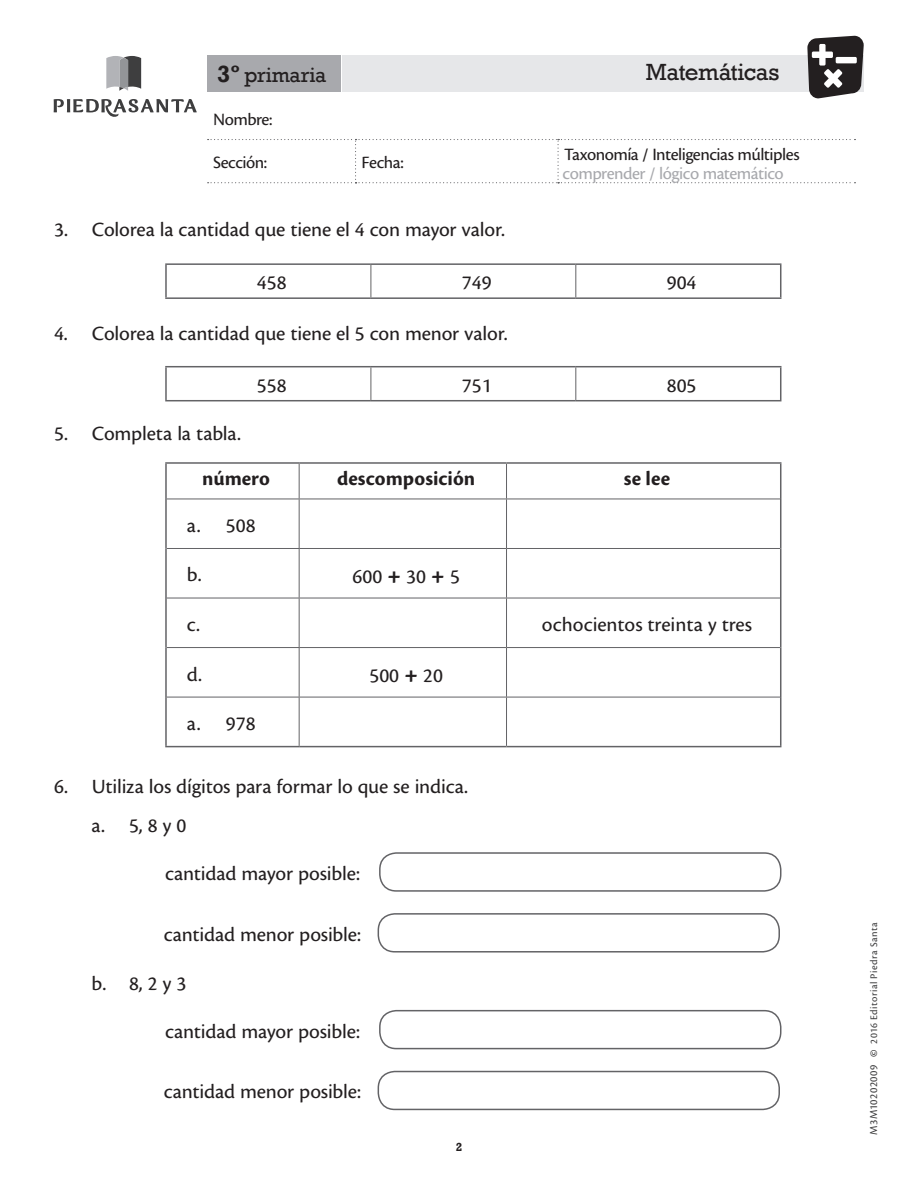
<style>
.page{position:relative;width:918px;height:1188px;background:#fff}
.page>*{position:absolute;margin:0;border:0;box-sizing:border-box;transform-origin:0 0}
.t1{font:24px "Rockwell";letter-spacing:-.015em;color:#231f20}
.Curso_NG{font:21px "Cronos Pro Capt";letter-spacing:-.01em;color:#231f20}
.t2{font:700 21px "Cronos Pro";letter-spacing:.005em;color:#231f20}
.t3{font:21px "Rockwell";letter-spacing:-.005em;color:#231f20}
.t4{font:18px "Cronos Pro Capt";letter-spacing:-.03em;color:#231f20}
.Nombre_alumno{font:18px "Cronos Pro Capt";letter-spacing:-.03em;color:#a8a9ad}
.No__pagina{font:700 12px "Rockwell";color:#231f20}
._2014_Editorial_Pie{font:11.25px "Cronos Pro Capt";letter-spacing:.035em;color:#3e3e3f}
._2014_Editorial_Pie-2{font:10.5px "Cronos Pro Capt";letter-spacing:.04em;color:#3e3e3f}
.s1{font-weight:700;font-size:24px}
.s2{font-family:"Cronos Pro";font-weight:700;font-size:24px}
.s3{font-family:"Cronos Pro";font-weight:700}
</style>
<div class="page">
<svg style="left:208px;top:139px;width:648px;height:44px"></svg>
<svg style="left:106px;top:56px;width:35px;height:35px"></svg>
<svg style="left:54px;top:99px;width:143px;height:18px"></svg>
<svg style="left:207px;top:36px;width:657px;height:62px"></svg>
<hr style="left:165px;top:263px;width:206px;height:2px;background:#636366">
<hr style="left:165px;top:265px;width:2px;height:32px;background:#636366">
<hr style="left:371px;top:263px;width:205px;height:2px;background:#636366">
<hr style="left:576px;top:263px;width:205px;height:2px;background:#636366">
<hr style="left:780px;top:265px;width:1px;height:32px;background:#636366">
<hr style="left:165px;top:297px;width:206px;height:2px;background:#636366">
<hr style="left:371px;top:297px;width:205px;height:2px;background:#636366">
<hr style="left:576px;top:297px;width:205px;height:2px;background:#636366">
<hr style="left:371px;top:265px;width:1px;height:32px;background:#636366">
<hr style="left:575px;top:265px;width:1px;height:32px;background:#636366">
<hr style="left:165px;top:366px;width:206px;height:1px;background:#636366">
<hr style="left:165px;top:367px;width:2px;height:33px;background:#636366">
<hr style="left:371px;top:366px;width:205px;height:1px;background:#636366">
<hr style="left:576px;top:366px;width:205px;height:1px;background:#636366">
<hr style="left:780px;top:367px;width:1px;height:33px;background:#636366">
<hr style="left:165px;top:400px;width:206px;height:1px;background:#636366">
<hr style="left:371px;top:400px;width:205px;height:1px;background:#636366">
<hr style="left:576px;top:400px;width:205px;height:1px;background:#636366">
<hr style="left:371px;top:367px;width:1px;height:33px;background:#636366">
<hr style="left:575px;top:367px;width:1px;height:33px;background:#636366">
<hr style="left:165px;top:462px;width:134px;height:2px;background:#636366">
<hr style="left:165px;top:464px;width:2px;height:35px;background:#636366">
<hr style="left:299px;top:462px;width:208px;height:2px;background:#636366">
<hr style="left:507px;top:462px;width:274px;height:2px;background:#636366">
<hr style="left:780px;top:464px;width:1px;height:35px;background:#636366">
<hr style="left:165px;top:499px;width:2px;height:49px;background:#636366">
<hr style="left:780px;top:499px;width:1px;height:49px;background:#636366">
<hr style="left:165px;top:548px;width:2px;height:50px;background:#636366">
<hr style="left:780px;top:548px;width:1px;height:50px;background:#636366">
<hr style="left:165px;top:598px;width:2px;height:50px;background:#636366">
<hr style="left:780px;top:598px;width:1px;height:50px;background:#636366">
<hr style="left:165px;top:648px;width:2px;height:49px;background:#636366">
<hr style="left:780px;top:648px;width:1px;height:49px;background:#636366">
<hr style="left:165px;top:697px;width:2px;height:49px;background:#636366">
<hr style="left:780px;top:697px;width:1px;height:49px;background:#636366">
<hr style="left:165px;top:746px;width:134px;height:1px;background:#636366">
<hr style="left:299px;top:746px;width:208px;height:1px;background:#636366">
<hr style="left:507px;top:746px;width:274px;height:1px;background:#636366">
<hr style="left:299px;top:464px;width:1px;height:35px;background:#636366">
<hr style="left:506px;top:464px;width:1px;height:35px;background:#636366">
<hr style="left:167px;top:499px;width:132px;height:1px;background:#636366">
<hr style="left:299px;top:499px;width:208px;height:1px;background:#636366">
<hr style="left:299px;top:499px;width:1px;height:49px;background:#636366">
<hr style="left:507px;top:499px;width:273px;height:1px;background:#636366">
<hr style="left:506px;top:499px;width:1px;height:49px;background:#636366">
<hr style="left:167px;top:548px;width:132px;height:1px;background:#636366">
<hr style="left:299px;top:548px;width:208px;height:1px;background:#636366">
<hr style="left:299px;top:549px;width:1px;height:49px;background:#636366">
<hr style="left:507px;top:548px;width:273px;height:1px;background:#636366">
<hr style="left:506px;top:549px;width:1px;height:49px;background:#636366">
<hr style="left:167px;top:598px;width:132px;height:1px;background:#636366">
<hr style="left:299px;top:598px;width:208px;height:1px;background:#636366">
<hr style="left:299px;top:598px;width:1px;height:49px;background:#636366">
<hr style="left:507px;top:598px;width:273px;height:1px;background:#636366">
<hr style="left:506px;top:598px;width:1px;height:49px;background:#636366">
<hr style="left:167px;top:647px;width:132px;height:1px;background:#636366">
<hr style="left:299px;top:647px;width:208px;height:1px;background:#636366">
<hr style="left:299px;top:648px;width:1px;height:49px;background:#636366">
<hr style="left:507px;top:647px;width:273px;height:1px;background:#636366">
<hr style="left:506px;top:648px;width:1px;height:49px;background:#636366">
<hr style="left:167px;top:697px;width:132px;height:1px;background:#636366">
<hr style="left:299px;top:697px;width:208px;height:1px;background:#636366">
<hr style="left:299px;top:697px;width:1px;height:49px;background:#636366">
<hr style="left:507px;top:697px;width:273px;height:1px;background:#636366">
<hr style="left:506px;top:697px;width:1px;height:49px;background:#636366">
<div style="left:379px;top:852px;width:402px;height:40px;border:2px solid #636366;border-radius:17px"></div>
<div style="left:379px;top:1010px;width:402px;height:39px;border:2px solid #636366;border-radius:17px"></div>
<div style="left:378px;top:913px;width:402px;height:40px;border:2px solid #636366;border-radius:17px"></div>
<div style="left:378px;top:1071px;width:402px;height:39px;border:2px solid #636366;border-radius:17px"></div>
<p class="t3" style="left:217px;top:63px;width:111px"><span class="s1">3º</span> primaria</p>
<p class="t1" style="left:646px;top:59px;width:135px">Matemáticas</p>
<p class="t4" style="left:213px;top:109px;width:61px">Nombre:</p>
<p class="t4" style="left:213px;top:152px;width:56px">Sección:</p>
<p class="t4" style="left:362px;top:152px;width:44px">Fecha:</p>
<p class="t4" style="left:564px;top:144px;width:237px">Taxonomía / Inteligencias múltiples</p>
<p class="Nombre_alumno" style="left:563px;top:163px;width:223px">comprender / lógico matemático</p>
<p class="Curso_NG" style="left:54px;top:217px;width:453px">3. Colorea la cantidad que tiene el 4 con mayor valor.</p>
<p class="Curso_NG" style="left:257px;top:271px;width:31px">458</p>
<p class="Curso_NG" style="left:462px;top:271px;width:31px">749</p>
<p class="Curso_NG" style="left:667px;top:271px;width:31px">904</p>
<p class="Curso_NG" style="left:54px;top:322px;width:455px">4. Colorea la cantidad que tiene el 5 con menor valor.</p>
<p class="Curso_NG" style="left:54px;top:421px;width:189px">5. Completa la tabla.</p>
<p class="Curso_NG" style="left:257px;top:373px;width:31px">558</p>
<p class="Curso_NG" style="left:462px;top:373px;width:31px">751</p>
<p class="Curso_NG" style="left:667px;top:373px;width:31px">805</p>
<p class="t2" style="left:202px;top:467px;width:69px">número</p>
<p class="t2" style="left:337px;top:467px;width:140px">descomposición</p>
<p class="t2" style="left:624px;top:467px;width:48px">se lee</p>
<p class="Curso_NG" style="left:187px;top:513px;width:70px">a. 508</p>
<p class="Curso_NG" style="left:187px;top:563px;width:16px">b.</p>
<p class="Curso_NG" style="left:353px;top:564px;width:109px">600 <span class="s2">+</span> 30 <span class="s2">+</span> 5</p>
<p class="Curso_NG" style="left:187px;top:612px;width:15px">c.</p>
<p class="Curso_NG" style="left:542px;top:612px;width:212px">ochocientos treinta y tres</p>
<p class="Curso_NG" style="left:187px;top:662px;width:16px">d.</p>
<p class="Curso_NG" style="left:369px;top:663px;width:75px">500 <span class="s2">+</span> 20</p>
<p class="Curso_NG" style="left:187px;top:711px;width:70px">a. 978</p>
<p class="Curso_NG" style="left:54px;top:774px;width:416px">6. Utiliza los dígitos para formar lo que se indica.</p>
<p class="Curso_NG" style="left:92px;top:814px;width:96px">a. 5, 8 y 0</p>
<p class="Curso_NG" style="left:165px;top:861px;width:196px">cantidad mayor posible:</p>
<p class="Curso_NG" style="left:164px;top:922px;width:199px">cantidad menor posible:</p>
<p class="Curso_NG" style="left:92px;top:972px;width:96px">b. 8, 2 y 3</p>
<p class="Curso_NG" style="left:165px;top:1019px;width:196px">cantidad mayor posible:</p>
<p class="Curso_NG" style="left:164px;top:1080px;width:199px">cantidad menor posible:</p>
<p class="No__pagina" style="left:456px;top:1139px;width:8px">2</p>
<p class="_2014_Editorial_Pie-2" style="left:868px;top:1057px;width:136px;rotate:-90deg"><span class="s3">©</span> 2016 Editorial Piedra Santa</p>
<p class="_2014_Editorial_Pie" style="left:867px;top:1135px;width:72px;rotate:-90deg">M3M10202009</p>
</div>
